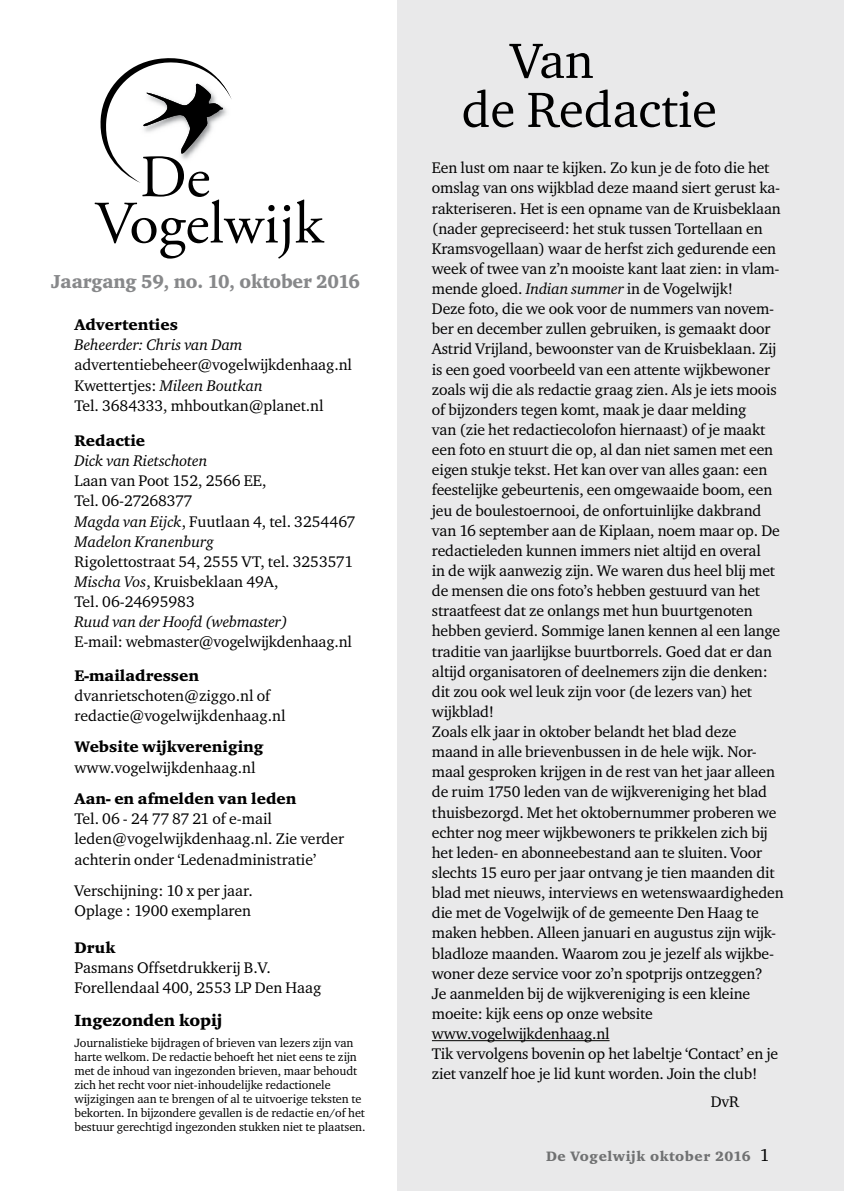
<style>
.page{position:relative;width:844px;height:1191px;background:#fff}
.page>*{position:absolute;margin:0;border:0;box-sizing:border-box;transform-origin:0 0}
.t1{font:50.75px/49px "Charter ITC";color:#000}
.t2{font:19.25px "Charter ITC Blac";letter-spacing:-.01em;color:#87888a;scale:.94 1}
.t3{font:16.62px "Charter ITC Blac";letter-spacing:-.005em;color:#000}
.t4{font:15.75px/20.1px "Charter ITC";letter-spacing:-.01em;color:#000}
.t5{font:15.75px "Charter ITC Blac";color:#000}
.t6{font:italic 15.75px "Charter ITC";letter-spacing:-.01em;color:#000}
.t7{font:14px "Charter ITC Blac";letter-spacing:.04em;color:#707172}
.t8{font:12.25px/14px "Charter ITC";letter-spacing:-.005em;color:#000}
.s1{font-style:italic}
.s2{font-family:"Charter ITC";font-size:17.5px;color:#000}
</style>
<div class="page">
<div style="left:397px;top:0;width:446px;height:1191px;background:#e9e9ea"></div>
<svg style="left:94px;top:58px;width:230px;height:201px"></svg>
<hr style="left:432px;top:1040px;width:177px;height:1px;background:#000">
<p class="t2" style="left:51px;top:269px;width:330px">Jaargang 59, no. 10, oktober 2016</p>
<p class="t5" style="left:74px;top:314px;width:105px">Advertenties</p>
<p class="t6" style="left:74px;top:335px;width:170px">Beheerder: Chris van Dam</p>
<p class="t4" style="left:74px;top:354px;width:279px">advertentiebeheer@vogelwijkdenhaag.nl<br>Kwettertjes: <span class="s1">Mileen Boutkan<br></span>Tel. 3684333, mhboutkan@planet.nl</p>
<p class="t5" style="left:74px;top:431px;width:72px">Redactie</p>
<p class="t6" style="left:74px;top:451px;width:135px">Dick van Rietschoten</p>
<p class="t4" style="left:74px;top:470px;width:282px">Laan van Poot 152, 2566 EE,<br>Tel. 06-27268377<br><span class="s1">Magda van Eijck</span>, Fuutlaan 4, tel. 3254467<br><span class="s1">Madelon Kranenburg</span></p>
<p class="t4" style="left:74px;top:551px;width:280px">Rigolettostraat 54, 2555 VT, tel. 3253571<br><span class="s1">Mischa Vos</span>, Kruisbeklaan 49A,<br>Tel. 06-24695983</p>
<p class="t6" style="left:74px;top:612px;width:215px">Ruud van der Hoofd (webmaster)</p>
<p class="t4" style="left:74px;top:631px;width:279px">E-mail: webmaster@vogelwijkdenhaag.nl</p>
<p class="t5" style="left:74px;top:665px;width:126px">E-mailadressen</p>
<p class="t4" style="left:74px;top:685px;width:212px">dvanrietschoten@ziggo.nl of redactie@vogelwijkdenhaag.nl</p>
<p class="t5" style="left:74px;top:737px;width:191px">Website wijkvereniging</p>
<p class="t4" style="left:74px;top:756px;width:183px">www.vogelwijkdenhaag.nl</p>
<p class="t5" style="left:74px;top:789px;width:223px">Aan- en afmelden van leden</p>
<p class="t4" style="left:74px;top:808px;width:271px">Tel. 06 - 24 77 87 21 of e-mail leden@vogelwijkdenhaag.nl. Zie verder achterin onder ‘Ledenadministratie’</p>
<p class="t4" style="left:74px;top:880px;width:180px">Verschijning: 10 x per jaar.<br>Oplage : 1900 exemplaren</p>
<p class="t5" style="left:74px;top:937px;width:42px">Druk</p>
<p class="t4" style="left:74px;top:957px;width:248px">Pasmans Offsetdrukkerij B.V.<br>Forellendaal 400, 2553 LP Den Haag</p>
<p class="t3" style="left:74px;top:1010px;width:149px">Ingezonden kopij</p>
<p class="t8" style="left:74px;top:1035px;width:292px">Journalistieke bijdragen of brieven van lezers zijn van harte welkom. De redactie behoeft het niet eens te zijn met de inhoud van ingezonden brieven, maar behoudt zich het recht voor niet-inhoudelijke redactionele wijzigingen aan te brengen of al te uitvoerige teksten te bekorten. In bijzondere gevallen is de redactie en/of het bestuur gerechtigd ingezonden stukken niet te plaatsen.</p>
<h1 class="t1" style="left:461px;top:35px;width:257px;text-indent:49px">Van<br>de Redactie</h1>
<p class="t4" style="left:432px;top:157px;width:353px">Een lust om naar te kijken. Zo kun je de foto die het omslag van ons wijkblad deze maand siert gerust ka&shy;rakteriseren. Het is een opname van de Kruisbeklaan (nader gepreciseerd: het stuk tussen Tortellaan en Kramsvogellaan) waar de herfst zich gedurende een week of twee van z’n mooiste kant laat zien: in vlam&shy;mende gloed. <span class="s1">Indian summer</span> in de Vogelwijk!<br>Deze foto, die we ook voor de nummers van novem&shy;ber en december zullen gebruiken, is gemaakt door Astrid Vrijland, bewoonster van de Kruisbeklaan. Zij is een goed voorbeeld van een attente wijkbewoner zoals wij die als redactie graag zien. Als je iets moois of bijzonders tegen komt, maak je daar melding<br>van (zie het redactiecolofon hiernaast) of je maakt een foto en stuurt die op, al dan niet samen met een eigen stukje tekst. Het kan over van alles gaan: een feestelijke gebeurtenis, een omgewaaide boom, een jeu de boulestoernooi, de onfortuinlijke dakbrand van 16 september aan de Kiplaan, noem maar op. De redactieleden kunnen immers niet altijd en overal<br>in de wijk aanwezig zijn. We waren dus heel blij met de mensen die ons foto’s hebben gestuurd van het straatfeest dat ze onlangs met hun buurtgenoten hebben gevierd. Sommige lanen kennen al een lange traditie van jaarlijkse buurtborrels. Goed dat er dan altijd organisatoren of deelnemers zijn die denken: dit zou ook wel leuk zijn voor (de lezers van) het wijkblad!<br>Zoals elk jaar in oktober belandt het blad deze maand in alle brievenbussen in de hele wijk. Nor&shy;maal gesproken krijgen in de rest van het jaar alleen de ruim 1750 leden van de wijkvereniging het blad thuisbezorgd. Met het oktobernummer proberen we echter nog meer wijkbewoners te prikkelen zich bij het leden- en abonneebestand aan te sluiten. Voor slechts 15 euro per jaar ontvang je tien maanden dit blad met nieuws, interviews en wetenswaardigheden die met de Vogelwijk of de gemeente Den Haag te maken hebben. Alleen januari en augustus zijn wijk&shy;bladloze maanden. Waarom zou je jezelf als wijkbe&shy;woner deze service voor zo’n spotprijs ontzeggen?<br>Je aanmelden bij de wijkvereniging is een kleine moeite: kijk eens op onze website www.vogelwijkdenhaag.nl<br>Tik vervolgens bovenin op het labeltje ‘Contact’ en je ziet vanzelf hoe je lid kunt worden. Join the club!</p>
<p class="t4" style="left:710px;top:1090px;width:30px">DvR</p>
<p class="t7" style="left:546px;top:1147px;width:225px">De Vogelwijk oktober 2016 <span class="s2">1</span></p>
<p class="t7" style="left:541px;top:1147px;width:206px">De Vogelwijk oktober 2016</p>
</div>
